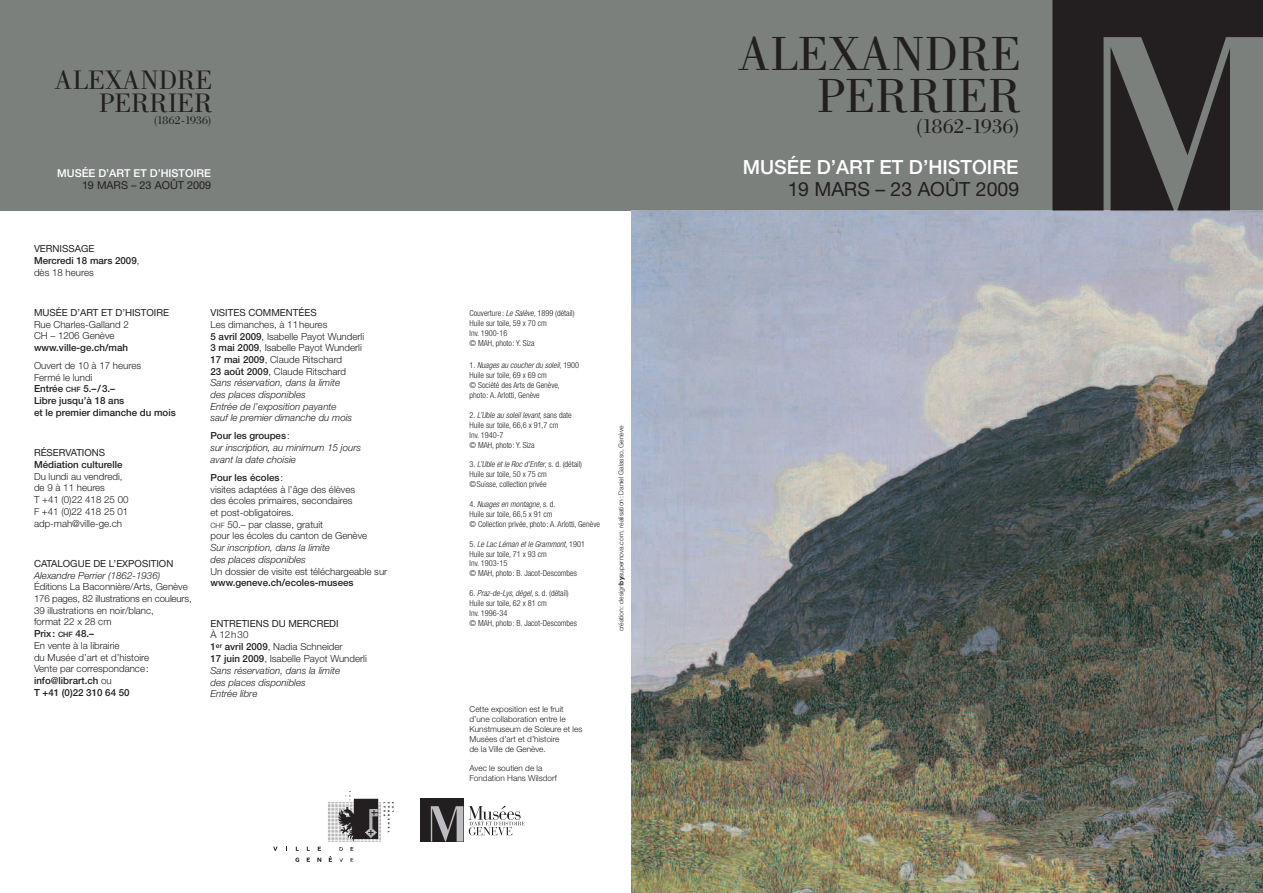
<style>
.page{position:relative;width:1263px;height:893px;background:#fff}
.page>*{position:absolute;margin:0;border:0;box-sizing:border-box;transform-origin:0 0}
.t1{font:49.5px/41.2px "Bodoni Std";color:#231f20;text-align:right}
.t2{font:27.6px/23px "Bodoni Std";color:#231f20;text-align:right}
.t3{font:21px "Bodoni Std";letter-spacing:.015em;color:#231f20}
.t4{font:500 19.5px "Helvetica Neue LT Std";color:#fff}
.t5{font:19.5px "Helvetica Neue LT Std";color:#231f20}
.t6{font:11.7px "Bodoni Std";letter-spacing:.015em;color:#231f20}
.t7{font:500 10.8px "Helvetica Neue LT Std";color:#fff}
.t8{font:10.8px "Helvetica Neue LT Std";color:#231f20}
.t9{font:300 9.75px/11.7px "Helvetica Neue LT Std";color:#231f20}
.t10{font:italic 300 9.75px/11.7px "Helvetica Neue LT Std";color:#231f20}
.t11{font:500 9.75px/11.7px "Helvetica Neue LT Std";color:#231f20}
.t12{font:9.75px "Helvetica Neue LT Std";color:#231f20}
.t13{font:300 condensed 8.25px/9.9px "Helvetica Neue LT Std";color:#231f20}
.t14{font:300 8.25px/9.9px "Helvetica Neue LT Std";color:#231f20}
.t15{font:300 6.75px "Helvetica Neue LT Std";color:#231f20}
.s1{font-weight:400}
.s2{font-weight:300}
.s3{font-size:7.35px}
.s4{font-weight:500}
.s5{font-weight:500;font-size:7.35px}
.s6{font-style:normal}
.s7{font-weight:500;font-style:normal}
.s8{font-style:italic}
.s9{font-weight:700}
</style>
<div class="page">
<div style="left:0;top:0;width:1263px;height:210px;background:#7b807d"></div>
<img style="left:631px;top:210px;width:632px;height:683px">
<svg style="left:1052px;top:0;width:211px;height:210px"></svg>
<div style="left:420px;top:799px;width:43px;height:43px;background:#231f20"></div>
<svg style="left:431px;top:806px;width:93px;height:36px"></svg>
<svg style="left:318px;top:847px;width:3px;height:4px"></svg>
<svg style="left:295px;top:858px;width:4px;height:4px"></svg>
<svg style="left:307px;top:858px;width:3px;height:4px"></svg>
<svg style="left:317px;top:858px;width:4px;height:4px"></svg>
<svg style="left:329px;top:856px;width:3px;height:6px"></svg>
<svg style="left:273px;top:847px;width:4px;height:4px"></svg>
<svg style="left:328px;top:802px;width:66px;height:39px"></svg>
<img style="left:337px;top:806px;width:17px;height:56px">
<h2 class="t2" style="left:54px;top:71px;width:160px">ALEXANDRE<br>PERRIER</h2>
<h3 class="t6" style="left:154px;top:115px;width:59px">(1862-1936)</h3>
<h3 class="t7" style="left:57px;top:169px;width:155px">MUSÉE D’ART ET D’HISTOIRE</h3>
<h3 class="t8" style="left:82px;top:181px;width:131px">19 MARS – 23 AOÛT 2009</h3>
<p class="t11" style="left:34px;top:244px;width:107px"><span class="s1">VERNISSAGE<br></span>Mercredi 18 mars 2009<span class="s2">, dès 18 heures</span></p>
<p class="t12" style="left:34px;top:309px;width:137px">MUSÉE D’ART ET D’HISTOIRE</p>
<p class="t9" style="left:34px;top:319px;width:96px">Rue Charles-Galland 2<br>CH – 1206 Genève</p>
<p class="t11" style="left:34px;top:343px;width:96px">www.ville-ge.ch/mah</p>
<p class="t11" style="left:34px;top:361px;width:143px"><span class="s2">Ouvert de 10 à 17 heures<br>Fermé le lundi<br></span>Entrée <span class="s3">CHF</span> 5.–/3.–<br>Libre jusqu’à 18 ans<br>et le premier dimanche du mois</p>
<p class="t12" style="left:34px;top:449px;width:73px">RÉSERVATIONS</p>
<p class="t11" style="left:34px;top:460px;width:90px">Médiation culturelle</p>
<p class="t9" style="left:34px;top:471px;width:96px">Du lundi au vendredi, de 9 à 11 heures<br>T +41 (0)22 418 25 00<br>F +41 (0)22 418 25 01 adp-mah@ville-ge.ch</p>
<p class="t12" style="left:34px;top:560px;width:141px">CATALOGUE DE L’EXPOSITION</p>
<p class="t10" style="left:34px;top:570px;width:128px">Alexandre Perrier (1862-1936)</p>
<p class="t9" style="left:34px;top:582px;width:159px">Éditions La Baconnière/Arts, Genève<br>176 pages, 82 illustrations en couleurs,<br>39 illustrations en noir/blanc,<br>format 22 x 28 cm<br><span class="s4">Prix:</span> <span class="s5">CHF</span> <span class="s4">48.–<br></span>En vente à la librairie<br>du Musée d’art et d’histoire<br>Vente par correspondance: <span class="s4">info@librart.ch</span> ou<br><span class="s4">T +41 (0)22 310 64 50</span></p>
<p class="t12" style="left:210px;top:309px;width:108px">VISITES COMMENTÉES</p>
<p class="t10" style="left:210px;top:319px;width:155px"><span class="s6">Les dimanches, à 11heures<br></span><span class="s7">5 avril 2009</span><span class="s6">, Isabelle Payot Wunderli<br></span><span class="s7">3 mai 2009</span><span class="s6">, Isabelle Payot Wunderli<br></span><span class="s7">17 mai 2009</span><span class="s6">, Claude Ritschard<br></span><span class="s7">23 août 2009</span><span class="s6">, Claude Ritschard<br></span>Sans réservation, dans la limite<br>des places disponibles<br>Entrée de l’exposition payante<br>sauf le premier dimanche du mois</p>
<p class="t10" style="left:210px;top:431px;width:152px"><span class="s7">Pour les groupes</span><span class="s6">:<br></span>sur inscription, au minimum 15 jours avant la date choisie</p>
<p class="t9" style="left:210px;top:473px;width:158px"><span class="s4">Pour les écoles</span>:<br>visites adaptées à l’âge des élèves des écoles primaires, secondaires<br>et post-obligatoires.<br><span class="s3">CHF</span> 50.– par classe, gratuit<br>pour les écoles du canton de Genève</p>
<p class="t10" style="left:210px;top:543px;width:121px">Sur inscription, dans la limite des places disponibles</p>
<p class="t9" style="left:210px;top:566px;width:178px">Un dossier de visite est téléchargeable sur</p>
<p class="t11" style="left:210px;top:578px;width:145px">www.geneve.ch/ecoles-musees</p>
<p class="t12" style="left:210px;top:620px;width:130px">ENTRETIENS DU MERCREDI</p>
<p class="t10" style="left:210px;top:630px;width:158px"><span class="s6">À 12h30<br></span><span class="s7">1</span><sup>er</sup> <span class="s7">avril 2009</span><span class="s6">, Nadia Schneider<br></span><span class="s7">17 juin 2009</span><span class="s6">, Isabelle Payot Wunderli<br></span>Sans réservation, dans la limite<br>des places disponibles<br>Entrée libre</p>
<p class="t13" style="left:469px;top:309px;width:107px">Couverture: <span class="s8">Le Salève,</span> 1899 (détail)<br>Huile sur toile, 59 x 70 cm<br>Inv. 1900-16<br>© MAH, photo: Y. Siza</p>
<p class="t13" style="left:469px;top:361px;width:111px">1. <span class="s8">Nuages au coucher du soleil</span>, 1900<br>Huile sur toile, 69 x 69 cm<br>© Société des Arts de Genève, photo: A. Arlotti, Genève</p>
<p class="t13" style="left:469px;top:411px;width:104px">2. <span class="s8">L’Uble au soleil levant</span>, sans date<br>Huile sur toile, 66,6 x 91,7 cm<br>Inv. 1940-7<br>© MAH, photo: Y. Siza</p>
<p class="t13" style="left:469px;top:460px;width:114px">3. <span class="s8">L’Uble et le Roc d’Enfer</span>, s. d. (détail)<br>Huile sur toile, 50 x 75 cm<br>©Suisse, collection privée</p>
<p class="t13" style="left:469px;top:500px;width:132px">4. <span class="s8">Nuages en montagne</span>, s. d.<br>Huile sur toile, 66,5 x 91 cm<br>© Collection privée, photo: A. Arlotti, Genève</p>
<p class="t13" style="left:469px;top:539px;width:117px">5. <span class="s8">Le Lac Léman et le Grammont</span>, 1901<br>Huile sur toile, 71 x 93 cm<br>Inv. 1903-15<br>© MAH, photo: B. Jacot-Descombes</p>
<p class="t13" style="left:469px;top:589px;width:109px">6. <span class="s8">Praz-de-Lys, dégel</span>, s. d. (détail)<br>Huile sur toile, 62 x 81 cm<br>Inv. 1996-34<br>© MAH, photo: B. Jacot-Descombes</p>
<p class="t15" style="left:619px;top:631px;width:207px;rotate:-90deg">création: design<span class="s9">by</span>supernova.com, réalisation: Daniel Galasso, Genève</p>
<p class="t14" style="left:469px;top:705px;width:114px">Cette exposition est le fruit d’une collaboration entre le<br>Kunstmuseum de Soleure et les<br>Musées d’art et d’histoire<br>de la Ville de Genève.</p>
<p class="t14" style="left:469px;top:764px;width:89px">Avec le soutien de la<br>Fondation Hans Wilsdorf</p>
<h1 class="t1" style="left:737px;top:38px;width:285px">ALEXANDRE<br>PERRIER</h1>
<h3 class="t3" style="left:916px;top:119px;width:104px">(1862-1936)</h3>
<h3 class="t4" style="left:743px;top:160px;width:277px">MUSÉE D’ART ET D’HISTOIRE</h3>
<h3 class="t5" style="left:788px;top:182px;width:233px">19 MARS – 23 AOÛT 2009</h3>
</div>
